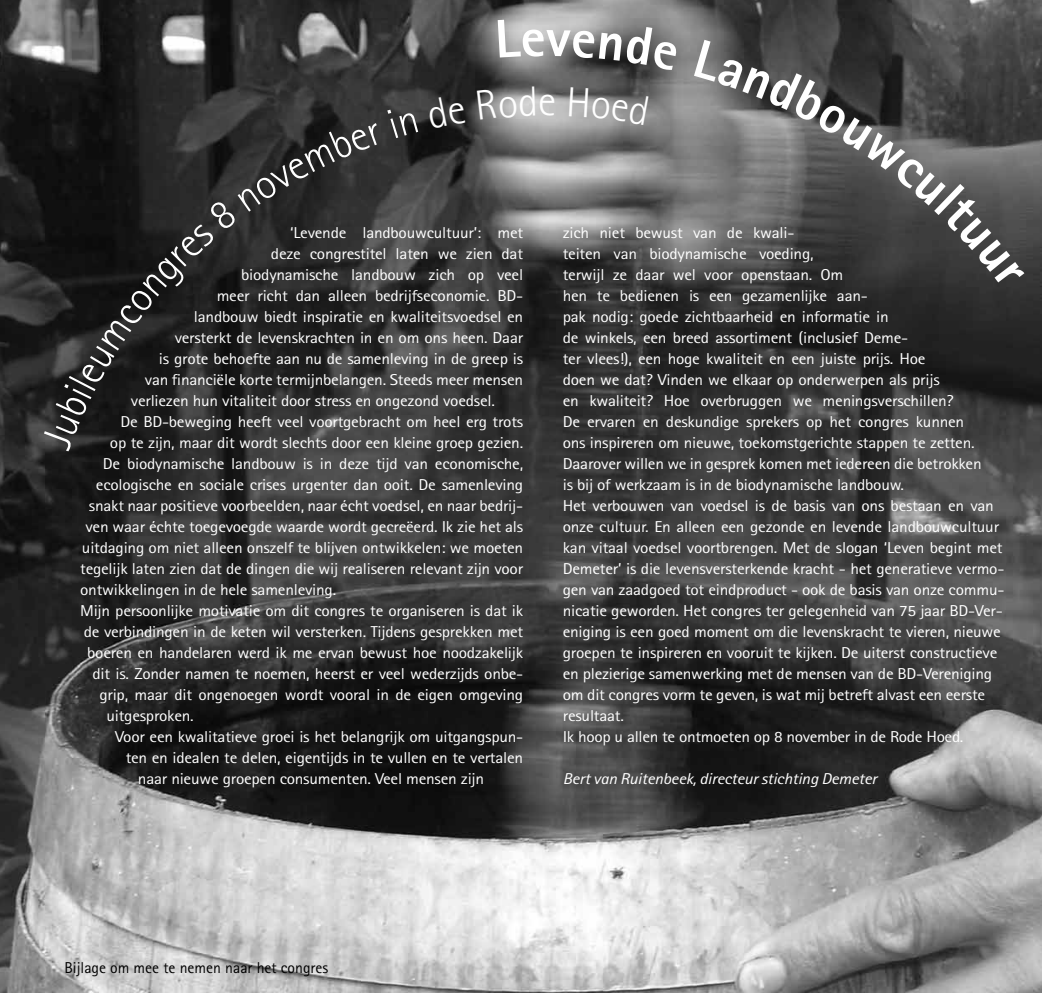
<style>
.page{position:relative;width:1042px;height:993px;background:#fff}
.page>*{position:absolute;margin:0;border:0;box-sizing:border-box;transform-origin:0 0}
.t1{font:300 42px "Rotis Sans Serif";color:#fff}
.t2{font:15.75px/21px "Rotis Sans Serif";letter-spacing:-.015em;color:#fff;scale:1.1 1}
.t3{font:italic 15.75px "Rotis Sans Serif";letter-spacing:-.015em;color:#fff;scale:1.1 1}
.t4{font:15.75px "Rotis Sans Serif";color:#000}
</style>
<div class="page">
<img style="left:0;top:0;width:1042px;height:992px">
<svg style="left:498px;top:19px;width:180px;height:52px;background:#808080"></svg>
<svg style="left:694px;top:40px;width:330px;height:249px;background:#535353"></svg>
<svg style="left:41px;top:110px;width:377px;height:341px;background:#282828"></svg>
<svg style="left:426px;top:97px;width:40px;height:32px"></svg>
<svg style="left:477px;top:87px;width:58px;height:33px;background:#929292"></svg>
<svg style="left:569px;top:87px;width:79px;height:38px;background:#898989"></svg>
<h1 class="t1" style="left:538px;top:77px;width:20px">e</h1>
<p class="t2" style="left:290px;top:222px;width:213px">‘Levende landbouwcultuur’: met</p>
<p class="t2" style="left:271px;top:243px;width:231px">deze congrestitel laten we zien dat</p>
<p class="t2" style="left:241px;top:264px;width:258px">biodynamische landbouw zich op veel</p>
<p class="t2" style="left:217px;top:284px;width:280px">meer richt dan alleen bedrijfseconomie. BD-</p>
<p class="t2" style="left:194px;top:305px;width:301px">landbouw biedt inspiratie en kwaliteitsvoedsel en</p>
<p class="t2" style="left:175px;top:326px;width:318px">versterkt de levenskrachten in en om ons heen. Daar</p>
<p class="t2" style="left:159px;top:347px;width:333px">is grote behoefte aan nu de samenleving in de greep is</p>
<p class="t2" style="left:145px;top:368px;width:345px">van financiële korte termijnbelangen. Steeds meer mensen</p>
<p class="t2" style="left:131px;top:389px;width:332px">verliezen hun vitaliteit door stress en ongezond voedsel.</p>
<p class="t2" style="left:120px;top:410px;width:368px">De BD-beweging heeft veel voortgebracht om heel erg trots</p>
<p class="t2" style="left:110px;top:431px;width:377px">op te zijn, maar dit wordt slechts door een kleine groep gezien.</p>
<p class="t2" style="left:103px;top:452px;width:383px">De biodynamische landbouw is in deze tijd van economische,</p>
<p class="t2" style="left:96px;top:473px;width:390px">ecologische en sociale crises urgenter dan ooit. De samenleving</p>
<p class="t2" style="left:89px;top:494px;width:396px">snakt naar positieve voorbeelden, naar écht voedsel, en naar bedrij-</p>
<p class="t2" style="left:85px;top:515px;width:399px">ven waar échte toegevoegde waarde wordt gecreëerd. Ik zie het als</p>
<p class="t2" style="left:82px;top:536px;width:403px">uitdaging om niet alleen onszelf te blijven ontwikkelen: we moeten</p>
<p class="t2" style="left:80px;top:557px;width:404px">tegelijk laten zien dat de dingen die wij realiseren relevant zijn voor</p>
<p class="t2" style="left:80px;top:578px;width:234px">ontwikkelingen in de hele samenleving.</p>
<p class="t2" style="left:80px;top:599px;width:404px">Mijn persoonlijke motivatie om dit congres te organiseren is dat ik</p>
<p class="t2" style="left:84px;top:620px;width:401px">de verbindingen in de keten wil versterken. Tijdens gesprekken met</p>
<p class="t2" style="left:87px;top:641px;width:398px">boeren en handelaren werd ik me ervan bewust hoe noodzakelijk</p>
<p class="t2" style="left:92px;top:662px;width:393px">dit is. Zonder namen te noemen, heerst er veel wederzijds onbe-</p>
<p class="t2" style="left:99px;top:683px;width:387px">grip, maar dit ongenoegen wordt vooral in de eigen omgeving</p>
<p class="t2" style="left:106px;top:704px;width:81px">uitgesproken.</p>
<p class="t2" style="left:115px;top:725px;width:372px">Voor een kwalitatieve groei is het belangrijk om uitgangspun-</p>
<p class="t2" style="left:126px;top:746px;width:363px">ten en idealen te delen, eigentijds in te vullen en te vertalen</p>
<p class="t2" style="left:138px;top:767px;width:316px">naar nieuwe groepen consumenten. Veel mensen zijn</p>
<p class="t2" style="left:563px;top:221px;width:403px">zich niet bewust van de kwali-<br>teiten van biodynamische voeding,<br>terwijl ze daar wel voor openstaan. Om<br>hen te bedienen is een gezamenlijke aan-<br>pak nodig: goede zichtbaarheid en informatie in<br>de winkels, een breed assortiment (inclusief Deme-<br>ter vlees!), een hoge kwaliteit en een juiste prijs. Hoe<br>doen we dat? Vinden we elkaar op onderwerpen als prijs<br>en kwaliteit? Hoe overbruggen we meningsverschillen?<br>De ervaren en deskundige sprekers op het congres kunnen<br>ons inspireren om nieuwe, toekomstgerichte stappen te zetten.<br>Daarover willen we in gesprek komen met iedereen die betrokken<br>is bij of werkzaam is in de biodynamische landbouw.<br>Het verbouwen van voedsel is de basis van ons bestaan en van onze cultuur. En alleen een gezonde en levende landbouwcultuur kan vitaal voedsel voortbrengen. Met de slogan ‘Leven begint met Demeter’ is die levensversterkende kracht - het generatieve vermo&shy;gen van zaadgoed tot eindproduct - ook de basis van onze commu&shy;nicatie geworden. Het congres ter gelegenheid van 75 jaar BD-Ver&shy;eniging is een goed moment om die levenskracht te vieren, nieuwe groepen te inspireren en vooruit te kijken. De uiterst constructieve en plezierige samenwerking met de mensen van de BD-Vereniging om dit congres vorm te geven, is wat mij betreft alvast een eerste resultaat.<br>Ik hoop u allen te ontmoeten op 8 november in de Rode Hoed.</p>
<p class="t3" style="left:563px;top:769px;width:287px">Bert van Ruitenbeek, directeur stichting Demeter</p>
<p class="t4" style="left:64px;top:958px;width:265px">Bijlage om mee te nemen naar het congres</p>
</div>
